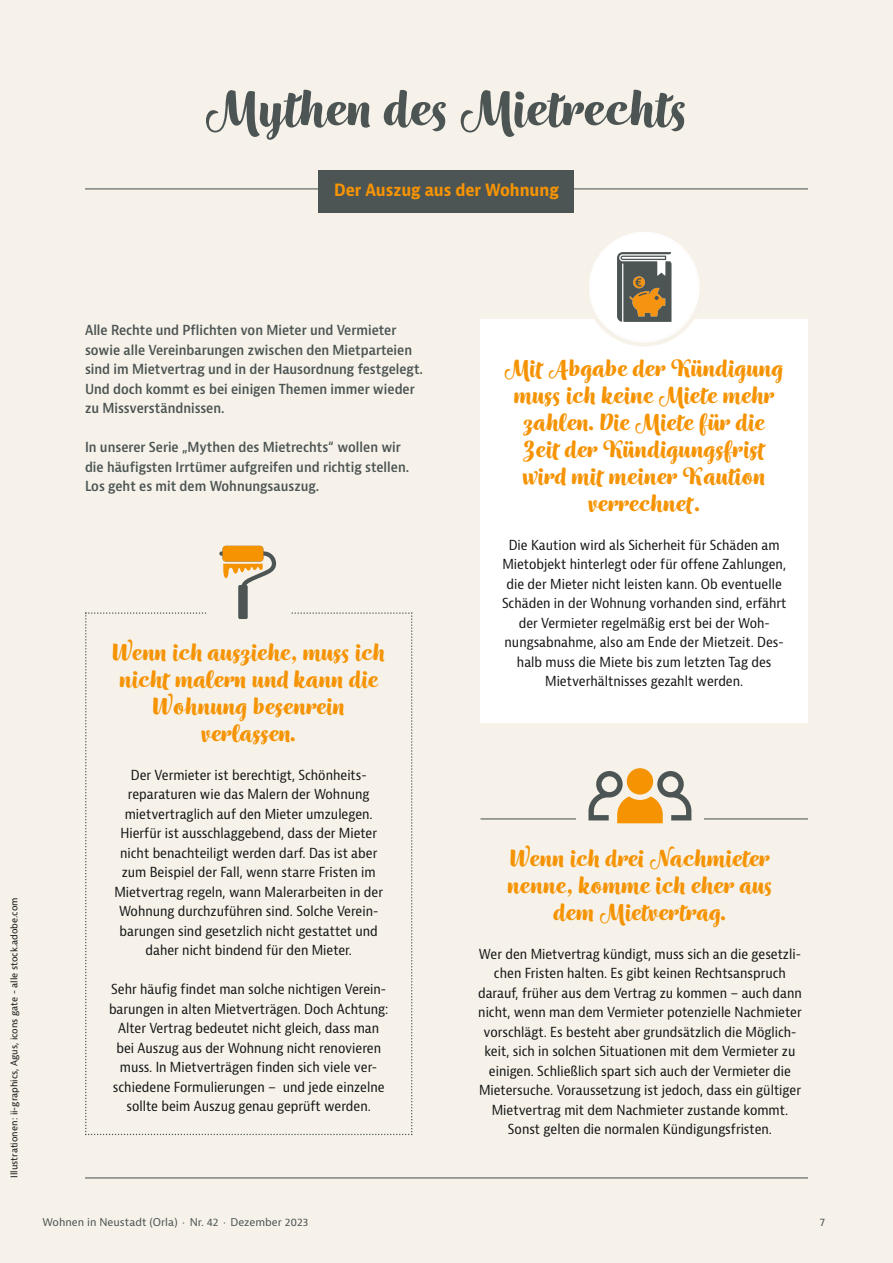
<style>
.page{position:relative;width:893px;height:1263px;background:#f6f2e9}
.page>*{position:absolute;margin:0;border:0;box-sizing:border-box;transform-origin:0 0}
.t1{font:700 57px "Wreath";color:#4c5554}
.t2{font:700 27px/27px "Wreath";color:#f59303;text-align:center}
.t3{font:700 condensed 16.5px "Bernina Sans";color:#f59303}
.t4{font:condensed 13.5px/19.5px "Bernina Sans";color:#151616;text-align:center}
.t5{font:600 condensed 13.5px/19.5px "Bernina Sans";color:#4c5554}
.t6{font:10.5px "Bernina Sans";color:#4c5554}
.t7{font:9px "Bernina Sans";color:#151616}
</style>
<div class="page">
<div style="left:480px;top:319px;width:328px;height:404px;background:#fff"></div>
<hr style="left:85px;top:188px;width:723px;height:1px;background:#4c5554">
<hr style="left:85px;top:1177px;width:723px;height:1px;background:#4c5554">
<hr style="left:480px;top:818px;width:328px;height:1px;background:#4c5554">
<div style="left:319px;top:170px;width:255px;height:43px;background:#4c5554"></div>
<svg style="left:85px;top:546px;width:327px;height:589px"></svg>
<div style="left:223px;top:546px;width:40px;height:15px;background:#f59303;border-radius:3px"></div>
<div style="left:576px;top:753px;width:128px;height:85px;background:#f6f2e9"></div>
<svg style="left:627px;top:768px;width:26px;height:26px"></svg>
<svg style="left:588px;top:771px;width:103px;height:52px"></svg>
<div style="left:585px;top:227px;width:119px;height:119px;background:#f6f2e9;border-radius:50%"></div>
<svg style="left:589px;top:232px;width:110px;height:110px"></svg>
<h1 class="t1" style="left:205px;top:91px;width:484px">Mythen des Mietrechts</h1>
<p class="t3" style="left:334px;top:181px;width:226px">Der Auszug aus der Wohnung</p>
<p class="t7" style="left:9px;top:1178px;width:282px;rotate:-90deg">Illustrationen: ii-graphics, Agus, icons gate - alle stock.adobe.com</p>
<p class="t5" style="left:85px;top:321px;width:339px">Alle Rechte und Pflichten von Mieter und Vermieter sowie alle Vereinbarungen zwischen den Mietparteien sind im Mietvertrag und in der Hausordnung festgelegt.<br>Und doch kommt es bei einigen Themen immer wieder zu Missverständnissen.</p>
<p class="t5" style="left:85px;top:438px;width:326px">In unserer Serie „Mythen des Mietrechts“ wollen wir die häufigsten Irrtümer aufgreifen und richtig stellen.<br>Los geht es mit dem Wohnungsauszug.</p>
<h2 class="t2" style="left:112px;top:641px;width:274px">Wenn ich ausziehe, muss ich nicht malern und kann die<br>Wohnung besenrein verlassen.</h2>
<p class="t4" style="left:114px;top:765px;width:270px">Der Vermieter ist berechtigt, Schönheits&shy;reparaturen wie das Malern der Wohnung mietvertraglich auf den Mieter umzulegen.<br>Hierfür ist ausschlaggebend, dass der Mieter nicht benachteiligt werden darf. Das ist aber zum Beispiel der Fall, wenn starre Fristen im Mietvertrag regeln, wann Malerarbeiten in der Wohnung durchzuführen sind. Solche Verein&shy;barungen sind gesetzlich nicht gestattet und daher nicht bindend für den Mieter.</p>
<p class="t4" style="left:109px;top:980px;width:281px">Sehr häufig findet man solche nichtigen Verein&shy;barungen in alten Mietverträgen. Doch Achtung:<br>Alter Vertrag bedeutet nicht gleich, dass man bei Auszug aus der Wohnung nicht renovieren muss. In Mietverträgen finden sich viele ver&shy;schiedene Formulierungen – und jede einzelne sollte beim Auszug genau geprüft werden.</p>
<h2 class="t2" style="left:504px;top:358px;width:281px">Mit Abgabe der Kündigung muss ich keine Miete mehr zahlen. Die Miete für die<br>Zeit der Kündigungsfrist wird mit meiner Kaution verrechnet.</h2>
<p class="t4" style="left:502px;top:535px;width:286px">Die Kaution wird als Sicherheit für Schäden am Mietobjekt hinterlegt oder für offene Zahlungen, die der Mieter nicht leisten kann. Ob eventuelle Schäden in der Wohnung vorhanden sind, erfährt der Vermieter regelmäßig erst bei der Woh&shy;nungsabnahme, also am Ende der Mietzeit. Des&shy;halb muss die Miete bis zum letzten Tag des Mietverhältnisses gezahlt werden.</p>
<h2 class="t2" style="left:507px;top:847px;width:267px">Wenn ich drei Nachmieter nenne, komme ich eher aus dem Mietvertrag.</h2>
<p class="t4" style="left:478px;top:944px;width:325px">Wer den Mietvertrag kündigt, muss sich an die gesetzli&shy;chen Fristen halten. Es gibt keinen Rechtsanspruch darauf, früher aus dem Vertrag zu kommen – auch dann nicht, wenn man dem Vermieter potenzielle Nachmieter vorschlägt. Es besteht aber grundsätzlich die Möglich&shy;keit, sich in solchen Situationen mit dem Vermieter zu einigen. Schließlich spart sich auch der Vermieter die Mietersuche. Voraussetzung ist jedoch, dass ein gültiger Mietvertrag mit dem Nachmieter zustande kommt.<br>Sonst gelten die normalen Kündigungsfristen.</p>
<p class="t6" style="left:43px;top:1216px;width:267px">Wohnen in Neustadt (Orla) · Nr. 42 · Dezember 2023</p>
<p class="t6" style="left:820px;top:1216px;width:7px">7</p>
</div>
